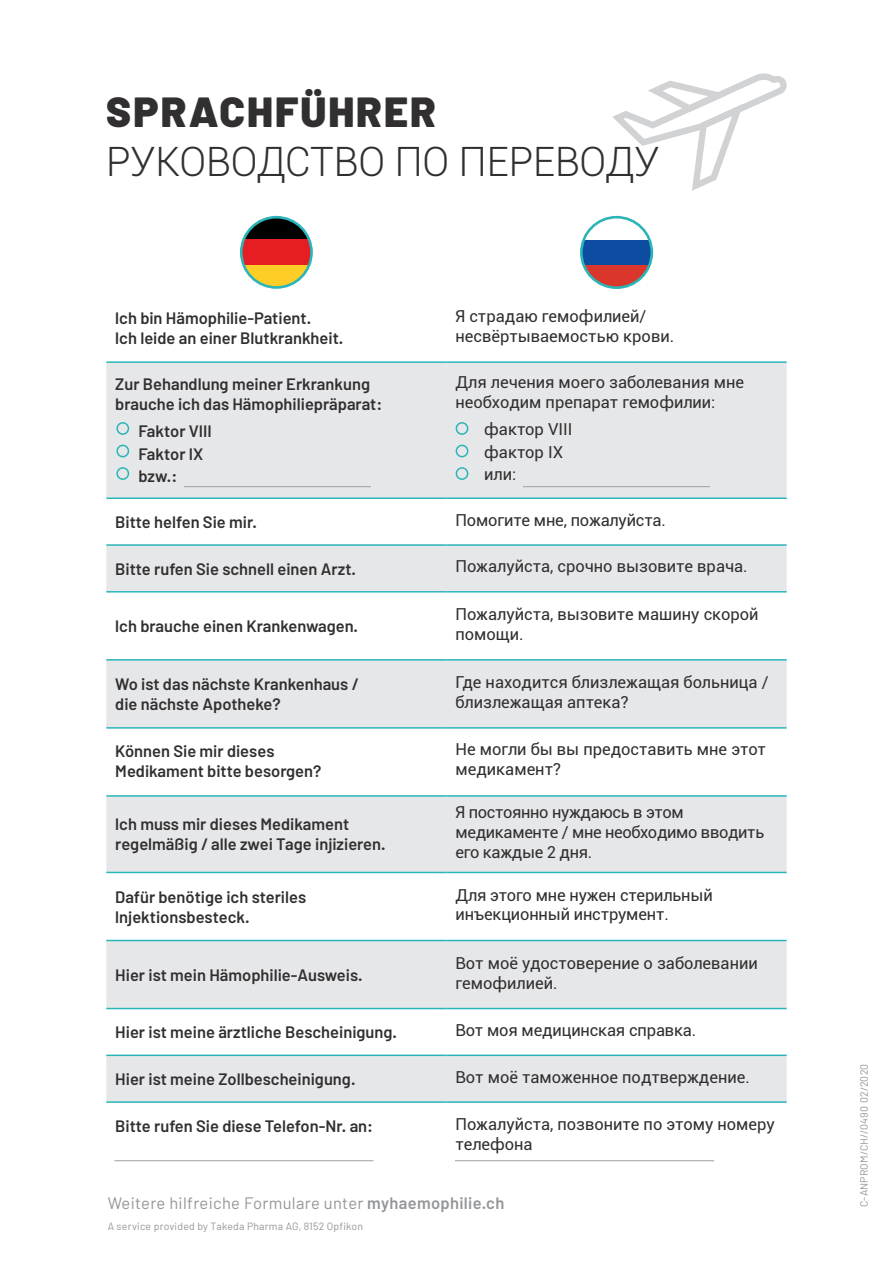
<style>
.page{position:relative;width:893px;height:1263px;background:#fff}
.page>*{position:absolute;margin:0;border:0;box-sizing:border-box;transform-origin:0 0}
.t1{font:900 42px "Barlow";letter-spacing:.05em;color:#312f30}
.t2{font:300 40.5px "Roboto";color:#312f30}
.t3{font:600 16.5px/19.8px "Barlow";color:#312f30}
.t4{font:16.5px/19.8px "Roboto";color:#312f30}
.t5{font:16.5px/19.8px "Roboto";letter-spacing:-.02em;color:#312f30}
.t6{font:16.5px "Barlow";letter-spacing:.02em;color:#939598}
.t7{font:10.5px "Barlow";letter-spacing:.02em;color:#939598}
.s1{font-weight:600}
</style>
<div class="page">
<div style="left:241px;top:217px;width:71px;height:70px;background:#000001;border-radius:35px"></div>
<div style="left:241px;top:239px;width:71px;height:26px;background:#e61e24"></div>
<svg style="left:242px;top:265px;width:68px;height:21px"></svg>
<div style="left:240px;top:216px;width:73px;height:73px;border:3px solid #2cb5b8;border-radius:50%"></div>
<svg style="left:613px;top:73px;width:174px;height:118px"></svg>
<hr style="left:114px;top:1160px;width:260px;height:1px;background:#a8a9ad">
<hr style="left:455px;top:1160px;width:259px;height:1px;background:#a8a9ad">
<svg style="left:582px;top:265px;width:69px;height:23px"></svg>
<div style="left:581px;top:240px;width:71px;height:25px;background:#0d4da1"></div>
<div style="left:580px;top:216px;width:73px;height:73px;border:3px solid #2cb5b8;border-radius:50%"></div>
<svg style="left:106px;top:363px;width:681px;height:738px;fill:#e6e7e9"></svg>
<hr style="left:106px;top:361px;width:340px;height:2px;background:#2cb5b8">
<hr style="left:446px;top:361px;width:341px;height:2px;background:#2cb5b8">
<hr style="left:106px;top:497px;width:340px;height:2px;background:#2cb5b8">
<hr style="left:446px;top:497px;width:341px;height:2px;background:#2cb5b8">
<hr style="left:106px;top:544px;width:340px;height:2px;background:#2cb5b8">
<hr style="left:446px;top:544px;width:341px;height:2px;background:#2cb5b8">
<hr style="left:106px;top:591px;width:340px;height:1px;background:#2cb5b8">
<hr style="left:446px;top:591px;width:341px;height:1px;background:#2cb5b8">
<hr style="left:106px;top:659px;width:340px;height:2px;background:#2cb5b8">
<hr style="left:446px;top:659px;width:341px;height:2px;background:#2cb5b8">
<hr style="left:106px;top:727px;width:340px;height:2px;background:#2cb5b8">
<hr style="left:446px;top:727px;width:341px;height:2px;background:#2cb5b8">
<hr style="left:106px;top:795px;width:340px;height:2px;background:#2cb5b8">
<hr style="left:446px;top:795px;width:341px;height:2px;background:#2cb5b8">
<hr style="left:106px;top:872px;width:340px;height:1px;background:#2cb5b8">
<hr style="left:446px;top:872px;width:341px;height:1px;background:#2cb5b8">
<hr style="left:106px;top:940px;width:340px;height:1px;background:#2cb5b8">
<hr style="left:446px;top:940px;width:341px;height:1px;background:#2cb5b8">
<hr style="left:106px;top:1008px;width:340px;height:1px;background:#2cb5b8">
<hr style="left:446px;top:1008px;width:341px;height:1px;background:#2cb5b8">
<hr style="left:106px;top:1054px;width:340px;height:2px;background:#2cb5b8">
<hr style="left:446px;top:1054px;width:341px;height:2px;background:#2cb5b8">
<hr style="left:106px;top:1101px;width:340px;height:2px;background:#2cb5b8">
<hr style="left:446px;top:1101px;width:341px;height:2px;background:#2cb5b8">
<div style="left:116px;top:422px;width:13px;height:13px;border:2px solid #2cb5b8;border-radius:50%"></div>
<div style="left:116px;top:445px;width:13px;height:12px;border:2px solid #2cb5b8;border-radius:50%"></div>
<div style="left:116px;top:467px;width:13px;height:13px;border:2px solid #2cb5b8;border-radius:50%"></div>
<div style="left:456px;top:422px;width:12px;height:13px;border:2px solid #2cb5b8;border-radius:50%"></div>
<div style="left:456px;top:445px;width:12px;height:12px;border:2px solid #2cb5b8;border-radius:50%"></div>
<div style="left:456px;top:467px;width:12px;height:13px;border:2px solid #2cb5b8;border-radius:50%"></div>
<hr style="left:184px;top:486px;width:187px;height:1px;background:#a8a9ad">
<hr style="left:523px;top:486px;width:187px;height:1px;background:#a8a9ad">
<p class="t1" style="left:106px;top:86px;width:331px">SPRACHFÜHRER</p>
<p class="t2" style="left:106px;top:133px;width:555px">РУКОВОДСТВО ПО ПЕРЕВОДУ</p>
<p class="t3" style="left:115px;top:308px;width:230px">lch bin Hämophilie-Patient.<br>lch leide an einer Blutkrankheit.</p>
<p class="t4" style="left:455px;top:306px;width:220px">Я страдаю гемофилией/ несвёртываемостью крови.</p>
<p class="t3" style="left:115px;top:374px;width:268px">Zur Behandlung meiner Erkrankung brauche ich das Hämophiliepräparat:</p>
<p class="t3" style="left:138px;top:420px;width:75px;line-height:22.5px">Faktor VIII<br>Faktor IX bzw.:</p>
<p class="t4" style="left:455px;top:372px;width:290px">Для лечения моего заболевания мне необходим препарат гемофилии:</p>
<p class="t4" style="left:484px;top:417px;width:90px;line-height:22.5px">фактор VIII фактор IX или:</p>
<p class="t3" style="left:115px;top:512px;width:143px">Bitte helfen Sie mir.</p>
<p class="t4" style="left:455px;top:509px;width:212px">Помогите мне, пожалуйста.</p>
<p class="t3" style="left:115px;top:558px;width:242px">Bitte rufen Sie schnell einen Arzt.</p>
<p class="t4" style="left:455px;top:556px;width:294px">Пожалуйста, срочно вызовите врача.</p>
<p class="t3" style="left:115px;top:616px;width:244px">lch brauche einen Krankenwagen.</p>
<p class="t4" style="left:455px;top:604px;width:305px">Пожалуйста, вызовите машину скорой помощи.</p>
<p class="t3" style="left:115px;top:674px;width:245px">Wo ist das nächste Krankenhaus / die nächste Apotheke?</p>
<p class="t4" style="left:455px;top:672px;width:315px">Где находится близлежащая больница / близлежащая аптека?</p>
<p class="t3" style="left:115px;top:741px;width:161px">Können Sie mir dieses</p>
<p class="t3" style="left:115px;top:761px;width:208px">Medikament bitte besorgen?</p>
<p class="t4" style="left:455px;top:739px;width:312px">Не могли бы вы предоставить мне этот медикамент?</p>
<p class="t3" style="left:115px;top:814px;width:272px">lch muss mir dieses Medikament regelmäßig / alle zwei Tage injizieren.</p>
<p class="t5" style="left:455px;top:802px;width:310px">Я постоянно нуждаюсь в этом медикаменте / мне необходимо вводить его каждые 2 дня.</p>
<p class="t3" style="left:115px;top:887px;width:192px">Dafür benötige ich steriles lnjektionsbesteck.</p>
<p class="t4" style="left:455px;top:884px;width:259px">Для этого мне нужен стерильный инъекционный инструмент.</p>
<p class="t3" style="left:115px;top:964px;width:249px">Hier ist mein Hämophilie-Ausweis.</p>
<p class="t4" style="left:455px;top:952px;width:304px">Вот моё удостоверение о заболевании гемофилией.</p>
<p class="t3" style="left:115px;top:1022px;width:283px">Hier ist meine ärztliche Bescheinigung.</p>
<p class="t4" style="left:455px;top:1019px;width:242px">Вот моя медицинская справка.</p>
<p class="t3" style="left:115px;top:1069px;width:242px">Hier ist meine Zollbescheinigung.</p>
<p class="t4" style="left:455px;top:1066px;width:296px">Вот моё таможенное подтверждение.</p>
<p class="t3" style="left:115px;top:1116px;width:259px">Bitte rufen Sie diese Telefon-Nr. an:</p>
<p class="t4" style="left:455px;top:1114px;width:321px">Пожалуйста, позвоните по этому номеру телефона</p>
<p class="t6" style="left:108px;top:1193px;width:398px">Weitere hilfreiche Formulare unter <span class="s1">myhaemophilie.ch</span></p>
<p class="t7" style="left:108px;top:1220px;width:257px">A service provided by Takeda Pharma AG, 8152 Opfikon</p>
<p class="t7" style="left:857px;top:1207px;width:145px;rotate:-90deg">C-ANPROM/CH//0490 02/2020</p>
</div>
